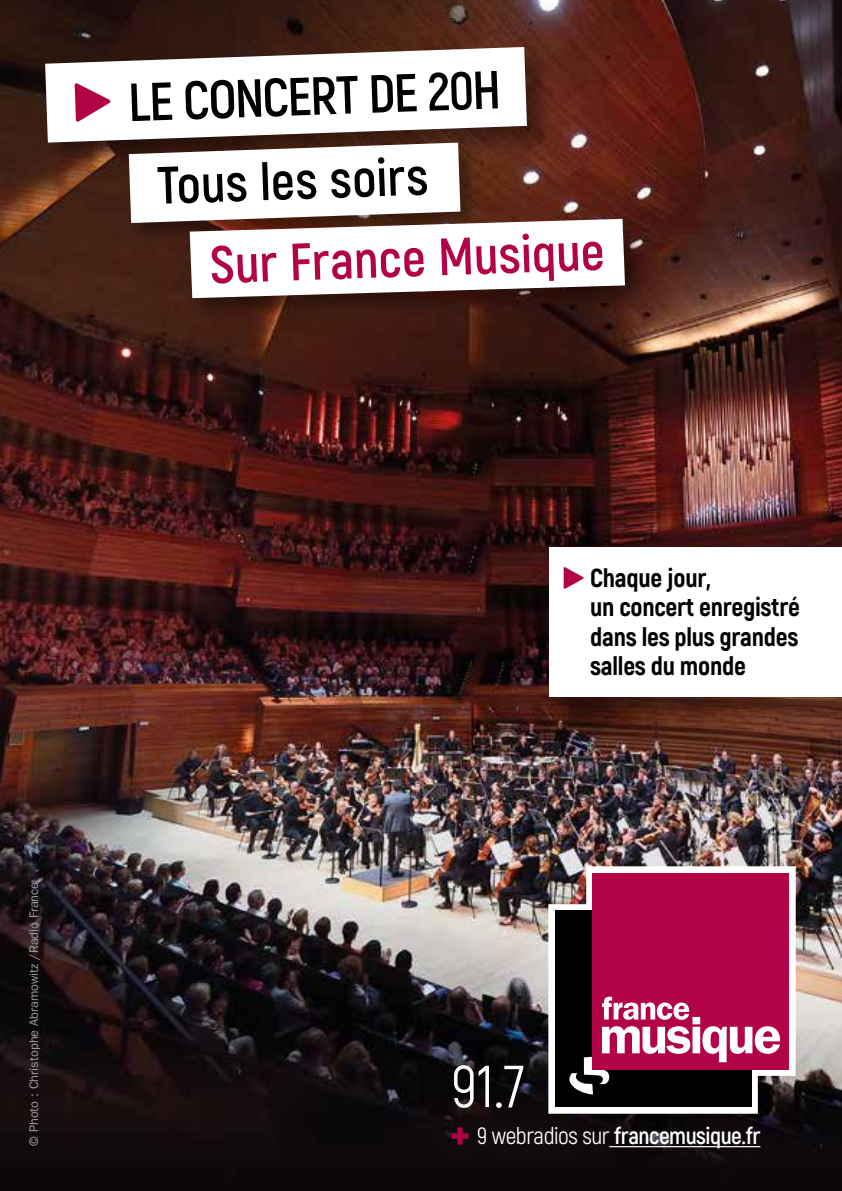
<style>
.page{position:relative;width:842px;height:1191px;background:#fff}
.page>*{position:absolute;margin:0;border:0;box-sizing:border-box;transform-origin:0 0}
.t1{font:59.4px "Akrobat";color:#fff}
.t2{font:700 53.6px "Akrobat";color:#000}
.t3{font:700 52.4px "Akrobat";color:#b10346}
.t4{font:700 52.4px "Akrobat";color:#000}
.t5{font:800 26px/29.2px "Akrobat";letter-spacing:-.01em;color:#000}
.t6{font:700 23.6px "Akrobat";letter-spacing:-.02em;color:#fff}
.t7{font:12.6px "ITC Franklin Gothic Std";color:#9d9d9c}
.s1{font-weight:900;font-size:41.8px;color:#b10346}
.s2{font-weight:400}
</style>
<div class="page">
<img style="left:0;top:0;width:842px;height:1191px">
<div style="left:545px;top:543px;width:297px;height:179px;background:#000;opacity:.4"></div>
<div style="left:549px;top:547px;width:293px;height:150px;background:#fff"></div>
<svg style="left:564px;top:567px;width:20px;height:22px"></svg>
<div style="left:41px;top:43px;width:514px;height:128px;background:#000;opacity:.37"></div>
<svg style="left:45px;top:47px;width:482px;height:96px"></svg>
<svg style="left:75px;top:83px;width:36px;height:39px"></svg>
<div style="left:126px;top:139px;width:356px;height:106px;background:#000;opacity:.37"></div>
<div style="left:186px;top:216px;width:463px;height:106px;background:#000;opacity:.37"></div>
<svg style="left:129px;top:143px;width:496px;height:155px"></svg>
<hr style="left:614px;top:1146px;width:146px;height:1px;background:#fff">
<svg style="left:548px;top:866px;width:248px;height:247px"></svg>
<div style="left:555px;top:910px;width:196px;height:197px;background:#000"></div>
<div style="left:592px;top:872px;width:197px;height:197px;background:#b10346"></div>
<svg style="left:569px;top:996px;width:211px;height:98px"></svg>
<h2 class="t2" style="left:127px;top:69px;width:375px;rotate:-2deg">LE CONCERT DE 20H</h2>
<h3 class="t4" style="left:156px;top:153px;width:273px;rotate:-2deg">Tous les soirs</h3>
<h3 class="t3" style="left:209px;top:232px;width:396px;rotate:-2deg">Sur France Musique</h3>
<p class="t7" style="left:27px;top:1145px;width:265px;rotate:-90deg">© Photo : Christophe Abramowitz /Radio France</p>
<p class="t5" style="left:590px;top:563px;width:211px">Chaque jour,<br>un concert enregistré dans les plus grandes salles du monde</p>
<h1 class="t1" style="left:451px;top:1051px;width:75px">91.7</h1>
<p class="t6" style="left:450px;top:1121px;width:312px"><span class="s1">+</span> <span class="s2">9 webradios sur</span> francemusique.fr</p>
</div>
